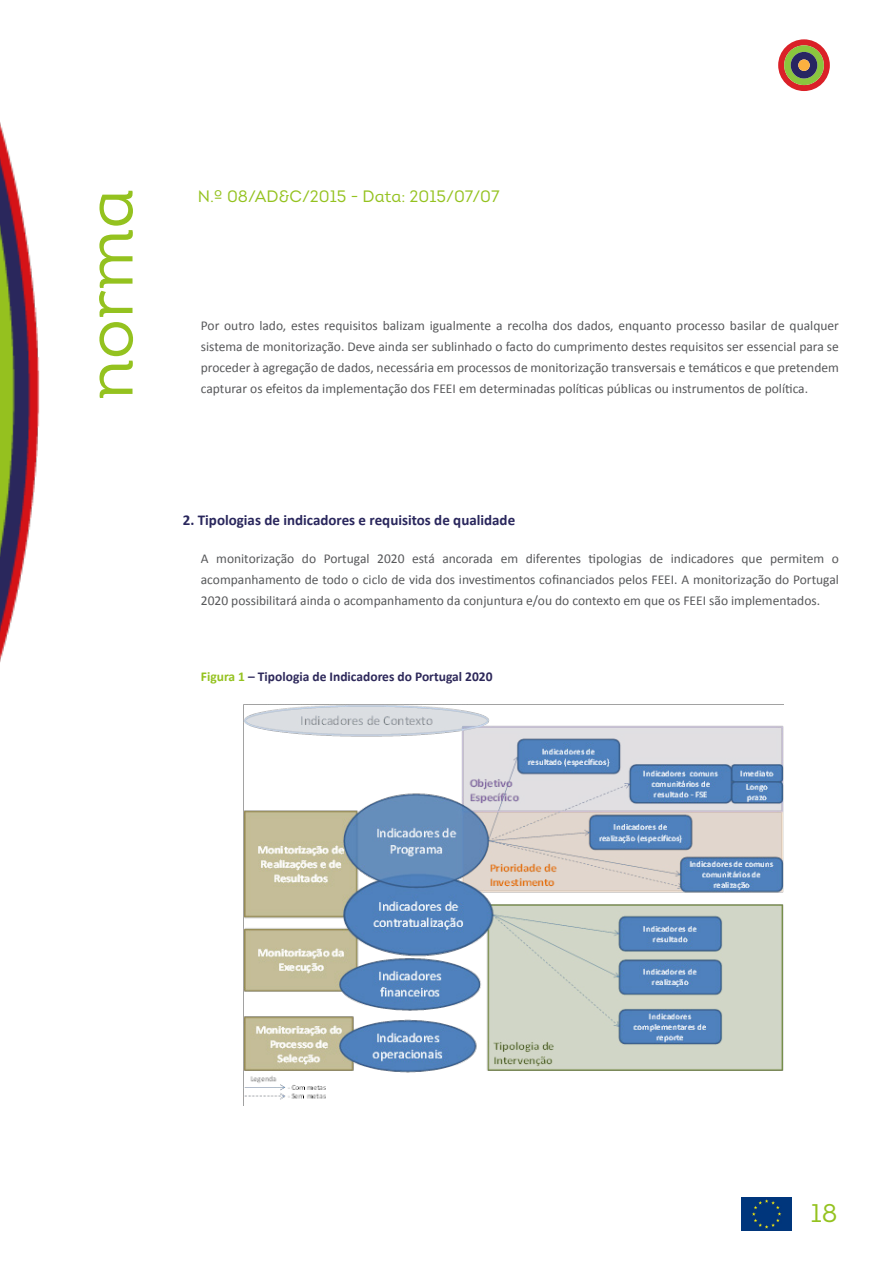
<style>
.page{position:relative;width:893px;height:1263px;background:#fff}
.page>*{position:absolute;margin:0;border:0;box-sizing:border-box;transform-origin:0 0}
.t1{font:67.2px "Intro Book Alt";color:#94c21f}
.t2{font:25.5px "Intro Book Alt";color:#94c21f}
.t3{font:16.5px "Intro Book Alt";color:#94c21f}
.Título{font:700 15px "Calibri";color:#29265c}
.Texto_NORMA{font:13.5px/21px "Calibri";color:#57585a;text-align:justify}
.Texto_NORMA-2{font:700 13.5px "Calibri";color:#2d285a}
.s1{color:#94c21f}
</style>
<div class="page">
<img style="left:0;top:122px;width:40px;height:540px">
<svg style="left:778px;top:39px;width:52px;height:52px"></svg>
<div style="left:798px;top:59px;width:12px;height:12px;background:#fbb03f;border-radius:50%"></div>
<img style="left:742px;top:1197px;width:50px;height:33px">
<img style="left:244px;top:704px;width:539px;height:396px">
<h1 class="t1" style="left:68px;top:400px;width:213px;rotate:-90deg">norma</h1>
<p class="t3" style="left:198px;top:186px;width:303px">N.º 08/AD&amp;C/2015 - Data: 2015/07/07</p>
<p class="Texto_NORMA" style="left:201px;top:316px;width:640px">Por outro lado, estes requisitos balizam igualmente a recolha dos dados, enquanto processo basilar de qualquer sistema de monitorização. Deve ainda ser sublinhado o facto do cumprimento destes requisitos ser essencial para se proceder à agregação de dados, necessária em processos de monitorização transversais e temáticos e que pretendem capturar os efeitos da implementação dos FEEI em determinadas políticas públicas ou instrumentos de política.</p>
<p class="Título" style="left:183px;top:510px;width:334px">2. Tipologias de indicadores e requisitos de qualidade</p>
<p class="Texto_NORMA" style="left:201px;top:548px;width:640px">A monitorização do Portugal 2020 está ancorada em diferentes tipologias de indicadores que permitem o acompanhamento de todo o ciclo de vida dos investimentos cofinanciados pelos FEEI. A monitorização do Portugal 2020 possibilitará ainda o acompanhamento da conjuntura e/ou do contexto em que os FEEI são implementados.</p>
<p class="Texto_NORMA-2" style="left:201px;top:667px;width:293px"><span class="s1">Figura 1</span> – Tipologia de Indicadores do Portugal 2020</p>
<h2 class="t2" style="left:811px;top:1197px;width:28px">18</h2>
</div>
